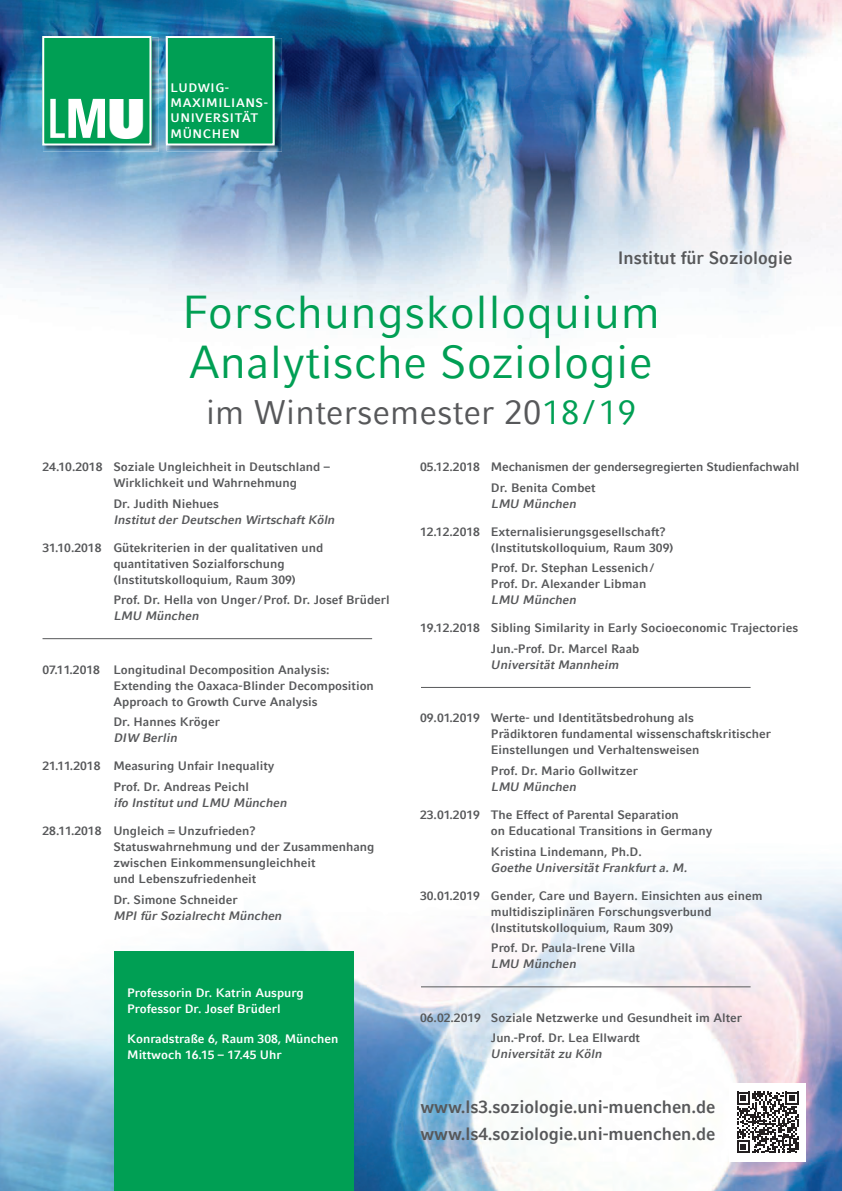
<style>
.page{position:relative;width:842px;height:1191px;background:#fff}
.page>*{position:absolute;margin:0;border:0;box-sizing:border-box;transform-origin:0 0}
.t1{font:ultra-condensed 54px "Univers";color:#fff}
.t2{font:46px/50px "LMU Compatil Fact";color:#009f54}
.t3{font:34px "LMU Compatil Fact";color:#57585a}
.t4{font:700 17.8px/26.5px "LMU Compatil Fact";letter-spacing:-.005em;color:#57585a;scale:.96 1}
.t5{font:700 12.3px/15.2px "LMU Compatil Fact";letter-spacing:.045em;color:#fff}
.t6{font:700 12.2px/16px "LMU Compatil Fact";color:#57585a}
.t7{font:italic 700 12.2px "LMU Compatil Fact";color:#57585a}
.t8{font:700 12.2px/16px "LMU Compatil Fact";color:#fff}
.s1{font-weight:700;font-stretch:condensed}
.s2{font-weight:900;font-stretch:normal}
.s3{color:#009f54}
</style>
<div class="page">
<img style="left:0;top:638px;width:842px;height:553px">
<img style="left:0;top:0;width:842px;height:323px">
<img style="left:167px;top:38px;width:115px;height:113px">
<div style="left:166px;top:37px;width:109px;height:107px;background:#009f54"></div>
<img style="left:43px;top:37px;width:116px;height:114px">
<div style="left:42px;top:37px;width:109px;height:107px;background:#009f54"></div>
<div style="left:166px;top:36px;width:109px;height:109px;border:2px solid #fff"></div>
<div style="left:42px;top:36px;width:109px;height:109px;border:2px solid #fff"></div>
<div style="left:729px;top:1083px;width:77px;height:78px;background:#fff"></div>
<svg style="left:737px;top:1091px;width:61px;height:62px"></svg>
<div style="left:114px;top:951px;width:240px;height:240px;background:#009f54"></div>
<hr style="left:421px;top:687px;width:330px;height:1px;background:#57585a">
<hr style="left:421px;top:986px;width:330px;height:1px;background:#57585a">
<hr style="left:43px;top:638px;width:329px;height:1px;background:#57585a">
<h1 class="t1" style="left:48px;top:88px;width:99px">L<span class="s1">M</span><span class="s2">U</span></h1>
<p class="t5" style="left:171px;top:80px;width:99px">LUDWIG-<br>MAXIMILIANS-<br>UNIVERSITÄT<br>MÜNCHEN</p>
<h3 class="t4" style="left:618px;top:245px;width:183px">Institut für Soziologie</h3>
<h2 class="t2" style="left:182px;top:286px;width:480px">Forschungskolloquium<br>Analytische Soziologie</h2>
<h3 class="t3" style="left:206px;top:392px;width:432px">im Wintersemester 20<span class="s3">18 / 19</span></h3>
<p class="t6" style="left:113px;top:458px;width:218px;text-indent:-71px">24.10.2018 Soziale Ungleichheit in Deutschland –<br>Wirklichkeit und Wahrnehmung</p>
<p class="t6" style="left:113px;top:495px;width:107px">Dr. Judith Niehues</p>
<p class="t7" style="left:113px;top:512px;width:223px">Institut der Deutschen Wirtschaft Köln</p>
<p class="t6" style="left:113px;top:539px;width:211px;text-indent:-71px">31.10.2018 Gütekriterien in der qualitativen und quantitativen Sozialforschung (Institutskolloquium, Raum 309)</p>
<p class="t6" style="left:113px;top:592px;width:278px">Prof. Dr. Hella von Unger / Prof. Dr. Josef Brüderl</p>
<p class="t7" style="left:113px;top:609px;width:87px">LMU München</p>
<p class="t6" style="left:113px;top:661px;width:262px;text-indent:-71px">07.11.2018 Longitudinal Decomposition Analysis:<br>Extending the Oaxaca-Blinder Decomposition<br>Approach to Growth Curve Analysis</p>
<p class="t6" style="left:113px;top:714px;width:108px">Dr. Hannes Kröger</p>
<p class="t7" style="left:113px;top:731px;width:65px">DIW Berlin</p>
<p class="t6" style="left:113px;top:756px;width:163px;line-height:20.5px;text-indent:-71px">21.11.2018 Measuring Unfair Inequality<br>Prof. Dr. Andreas Peichl</p>
<p class="t7" style="left:113px;top:795px;width:175px">ifo Institut und LMU München</p>
<p class="t6" style="left:113px;top:822px;width:263px;text-indent:-71px">28.11.2018 Ungleich = Unzufrieden?<br>Statuswahrnehmung und der Zusammenhang zwischen Einkommensungleichheit<br>und Lebenszufriedenheit</p>
<p class="t6" style="left:113px;top:891px;width:126px">Dr. Simone Schneider</p>
<p class="t7" style="left:113px;top:908px;width:170px">MPI für Sozialrecht München</p>
<p class="t8" style="left:127px;top:984px;width:178px">Professorin Dr. Katrin Auspurg<br>Professor Dr. Josef Brüderl</p>
<p class="t8" style="left:127px;top:1031px;width:213px">Konradstraße 6, Raum 308, München<br>Mittwoch 16.15 – 17.45 Uhr</p>
<p class="t6" style="left:491px;top:456px;width:310px;line-height:20.5px;text-indent:-71px">05.12.2018 Mechanismen der gendersegregierten Studienfachwahl<br>Dr. Benita Combet</p>
<p class="t7" style="left:491px;top:496px;width:87px">LMU München</p>
<p class="t6" style="left:491px;top:523px;width:184px;text-indent:-71px">12.12.2018 Externalisierungsgesellschaft? (Institutskolloquium, Raum 309)</p>
<p class="t6" style="left:491px;top:560px;width:164px">Prof. Dr. Stephan Lessenich /<br>Prof. Dr. Alexander Libman</p>
<p class="t7" style="left:491px;top:593px;width:87px">LMU München</p>
<p class="t6" style="left:491px;top:617px;width:309px;line-height:20.5px;text-indent:-71px">19.12.2018 Sibling Similarity in Early Socioeconomic Trajectories<br>Jun.-Prof. Dr. Marcel Raab</p>
<p class="t7" style="left:491px;top:657px;width:129px">Universität Mannheim</p>
<p class="t6" style="left:491px;top:710px;width:282px;text-indent:-71px">09.01.2019 Werte- und Identitätsbedrohung als<br>Prädiktoren fundamental wissenschaftskritischer<br>Einstellungen und Verhaltensweisen</p>
<p class="t6" style="left:491px;top:762px;width:149px">Prof. Dr. Mario Gollwitzer</p>
<p class="t7" style="left:491px;top:779px;width:87px">LMU München</p>
<p class="t6" style="left:491px;top:806px;width:223px;text-indent:-71px">23.01.2019 The Effect of Parental Separation<br>on Educational Transitions in Germany</p>
<p class="t6" style="left:491px;top:843px;width:152px">Kristina Lindemann, Ph.D.</p>
<p class="t7" style="left:491px;top:860px;width:198px">Goethe Universität Frankfurt a. M.</p>
<p class="t6" style="left:491px;top:887px;width:273px;text-indent:-71px">30.01.2019 Gender, Care und Bayern. Einsichten aus einem multidisziplinären Forschungsverbund (Institutskolloquium, Raum 309)</p>
<p class="t6" style="left:491px;top:940px;width:146px">Prof. Dr. Paula-Irene Villa</p>
<p class="t7" style="left:491px;top:956px;width:87px">LMU München</p>
<p class="t6" style="left:491px;top:1007px;width:253px;line-height:20.5px;text-indent:-71px">06.02.2019 Soziale Netzwerke und Gesundheit im Alter<br>Jun.-Prof. Dr. Lea Ellwardt</p>
<p class="t7" style="left:491px;top:1047px;width:112px">Universität zu Köln</p>
<h3 class="t4" style="left:420px;top:1093px;width:309px">www.ls3.soziologie.uni-muenchen.de www.ls4.soziologie.uni-muenchen.de</h3>
</div>
